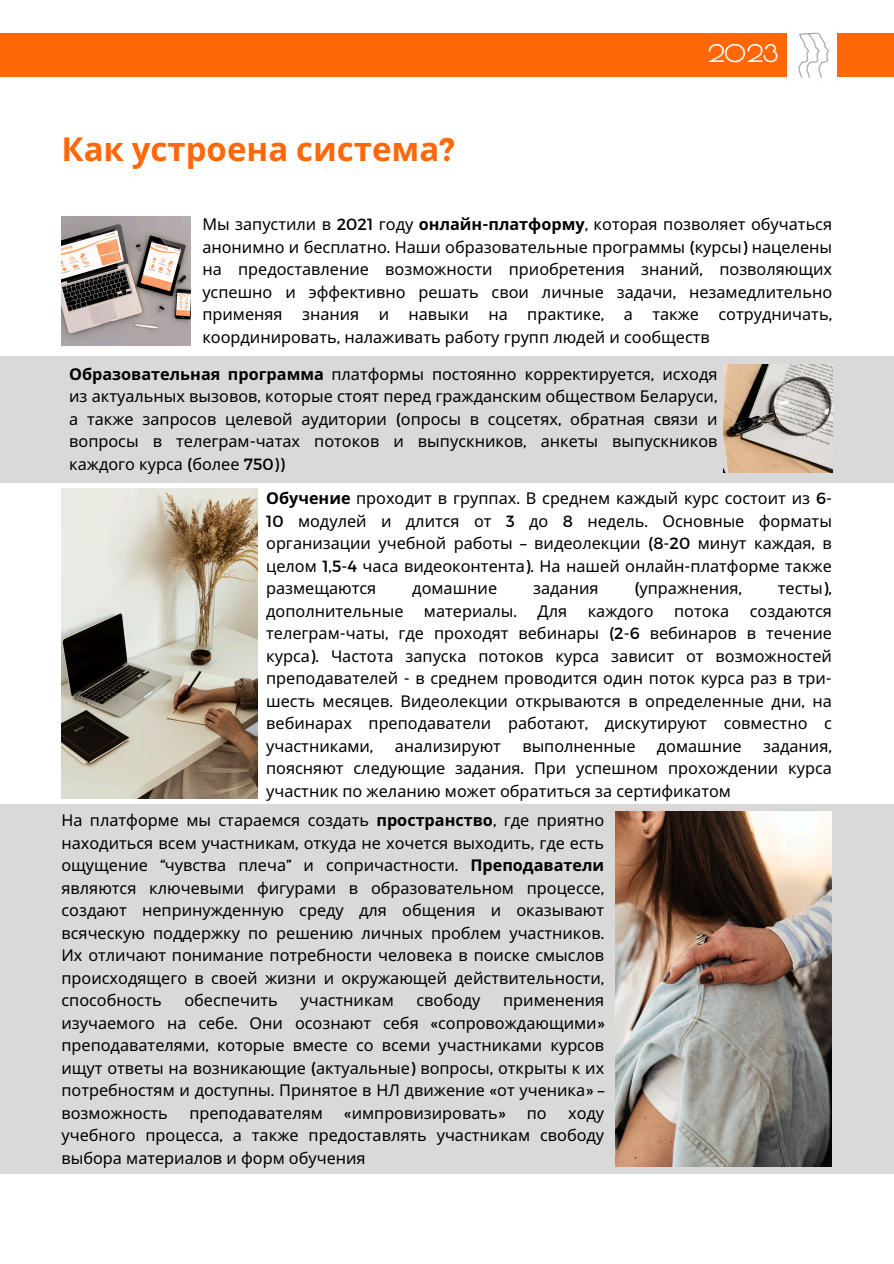
<style>
.page{position:relative;width:894px;height:1264px;background:#fff}
.page>*{position:absolute;margin:0;border:0;box-sizing:border-box;transform-origin:0 0}
.t1{font:700 33px "Noto Sans";color:#ff6709}
.t2{font:700 23.7px "Poiret One";color:#fff}
.t3{font:16.2px/22.5px "Noto Sans";color:#000;text-align:justify}
.s1{font-family:"Montserrat"}
.s2{font-weight:700}
.s3{font-family:"Montserrat";font-weight:700}
</style>
<div class="page">
<div style="left:0;top:33px;width:786px;height:44px;background:#ff6709"></div>
<img style="left:798px;top:32px;width:31px;height:46px">
<div style="left:836px;top:33px;width:57px;height:44px;background:#ff6709"></div>
<div style="left:0;top:804px;width:893px;height:370px;background:#d9d9d9"></div>
<div style="left:0;top:356px;width:893px;height:126px;background:#d9d9d9"></div>
<img style="left:723px;top:364px;width:108px;height:108px">
<img style="left:61px;top:216px;width:129px;height:129px">
<img style="left:615px;top:811px;width:216px;height:355px">
<img style="left:61px;top:488px;width:196px;height:310px">
<p class="t1" style="left:61px;top:125px;width:395px">Как устроена система<span class="s1">?</span></p>
<p class="t2" style="left:707px;top:40px;width:73px">2023</p>
<p class="t3" style="left:202px;top:212px;width:631px">Мы запустили в <span class="s1">2021</span> году <span class="s2">онлайн</span><span class="s3">-</span><span class="s2">платформу</span><span class="s1">,</span> которая позволяет обучаться анонимно и бесплатно<span class="s1">.</span> Наши образовательные программы <span class="s1">(</span>курсы<span class="s1">)</span> нацелены на предоставление возможности приобретения знаний<span class="s1">,</span> позволяющих успешно и эффективно решать свои личные задачи<span class="s1">,</span> незамедлительно применяя знания и навыки на практике<span class="s1">,</span> а также сотрудничать<span class="s1">, </span>координировать<span class="s1">,</span> налаживать работу групп людей и сообществ</p>
<p class="t3" style="left:69px;top:362px;width:649px"><span class="s2">Образовательная программа</span> платформы постоянно корректируется<span class="s1">,</span> исходя из актуальных вызовов<span class="s1">,</span> которые стоят перед гражданским обществом Беларуси<span class="s1">, </span>а также запросов целевой аудитории <span class="s1">(</span>опросы в соцсетях<span class="s1">,</span> обратная связи и вопросы в телеграм<span class="s1">-</span>чатах потоков и выпускников<span class="s1">,</span> анкеты выпускников каждого курса <span class="s1">(</span>более <span class="s1">750))</span></p>
<p class="t3" style="left:266px;top:486px;width:567px"><span class="s2">Обучение</span> проходит в группах<span class="s1">.</span> В среднем каждый курс состоит из <span class="s1">6- 10</span> модулей и длится от <span class="s1">3</span> до <span class="s1">8</span> недель<span class="s1">.</span> Основные форматы организации учебной работы <span class="s1">–</span> видеолекции <span class="s1">(8-20</span> минут каждая<span class="s1">,</span> в целом <span class="s1">1,5-4</span> часа видеоконтента<span class="s1">).</span> На нашей онлайн<span class="s1">-</span>платформе также размещаются</p>
<p class="t3" style="left:412px;top:576px;width:86px">домашние</p>
<p class="t3" style="left:533px;top:576px;width:67px">задания</p>
<p class="t3" style="left:634px;top:576px;width:109px"><span class="s1">(</span>упражнения<span class="s1">,</span></p>
<p class="t3" style="left:777px;top:576px;width:56px">тесты<span class="s1">),</span></p>
<p class="t3" style="left:266px;top:599px;width:139px">дополнительные</p>
<p class="t3" style="left:424px;top:599px;width:95px">материалы<span class="s1">.</span></p>
<p class="t3" style="left:537px;top:599px;width:31px">Для</p>
<p class="t3" style="left:587px;top:599px;width:67px">каждого</p>
<p class="t3" style="left:674px;top:599px;width:57px">потока</p>
<p class="t3" style="left:266px;top:599px;width:567px;text-indent:483px">создаются телеграм<span class="s1">-</span>чаты<span class="s1">,</span> где проходят вебинары <span class="s1">(2-6</span> вебинаров в течение курса<span class="s1">).</span> Частота запуска потоков курса зависит от возможностей преподавателей <span class="s1">-</span> в среднем проводится один поток курса раз в три&shy;шесть месяцев<span class="s1">.</span> Видеолекции открываются в определенные дни<span class="s1">,</span> на вебинарах преподаватели работают<span class="s1">,</span> дискутируют совместно с участниками<span class="s1">,</span></p>
<p class="t3" style="left:266px;top:734px;width:567px;text-indent:496px">задания<span class="s1">, </span>поясняют следующие задания<span class="s1">.</span> При успешном прохождении курса участник по желанию может обратиться за сертификатом</p>
<p class="t3" style="left:394px;top:734px;width:108px">анализируют</p>
<p class="t3" style="left:522px;top:734px;width:115px">выполненные</p>
<p class="t3" style="left:656px;top:734px;width:86px">домашние</p>
<p class="t3" style="left:61px;top:808px;width:544px">На платформе мы стараемся создать <span class="s2">пространство</span><span class="s1">,</span> где приятно находиться всем участникам<span class="s1">,</span> откуда не хочется выходить<span class="s1">,</span> где есть ощущение <span class="s1">“</span>чувства плеча<span class="s1">”</span> и сопричастности<span class="s1">.</span> <span class="s2">Преподаватели </span>являются ключевыми фигурами в образовательном процессе<span class="s1">, </span>создают непринужденную среду для общения и оказывают всяческую поддержку по решению личных проблем участников<span class="s1">.<br></span>Их отличают понимание потребности человека в поиске смыслов происходящего в своей жизни и окружающей действительности<span class="s1">, </span>способность</p>
<p class="t3" style="left:184px;top:988px;width:95px">обеспечить</p>
<p class="t3" style="left:300px;top:988px;width:95px">участникам</p>
<p class="t3" style="left:416px;top:988px;width:66px">свободу</p>
<p class="t3" style="left:61px;top:988px;width:544px;text-indent:441px">применения изучаемого на себе<span class="s1">.</span> Они осознают себя <span class="s1">«</span>сопровождающими<span class="s1">» </span>преподавателями<span class="s1">,</span> которые вместе со всеми участниками курсов ищут ответы на возникающие <span class="s1">(</span>актуальные<span class="s1">)</span> вопросы<span class="s1">,</span> открыты к их потребностям и доступны<span class="s1">.</span> Принятое в НЛ движение <span class="s1">«</span>от ученика<span class="s1">» – </span>возможность</p>
<p class="t3" style="left:61px;top:1101px;width:544px;text-indent:506px">ходу учебного процесса<span class="s1">,</span> а также предоставлять участникам свободу выбора материалов и форм обучения</p>
<p class="t3" style="left:189px;top:1101px;width:135px">преподавателям</p>
<p class="t3" style="left:344px;top:1101px;width:163px"><span class="s1">«</span>импровизировать<span class="s1">»</span></p>
<p class="t3" style="left:526px;top:1101px;width:21px">по</p>
</div>
